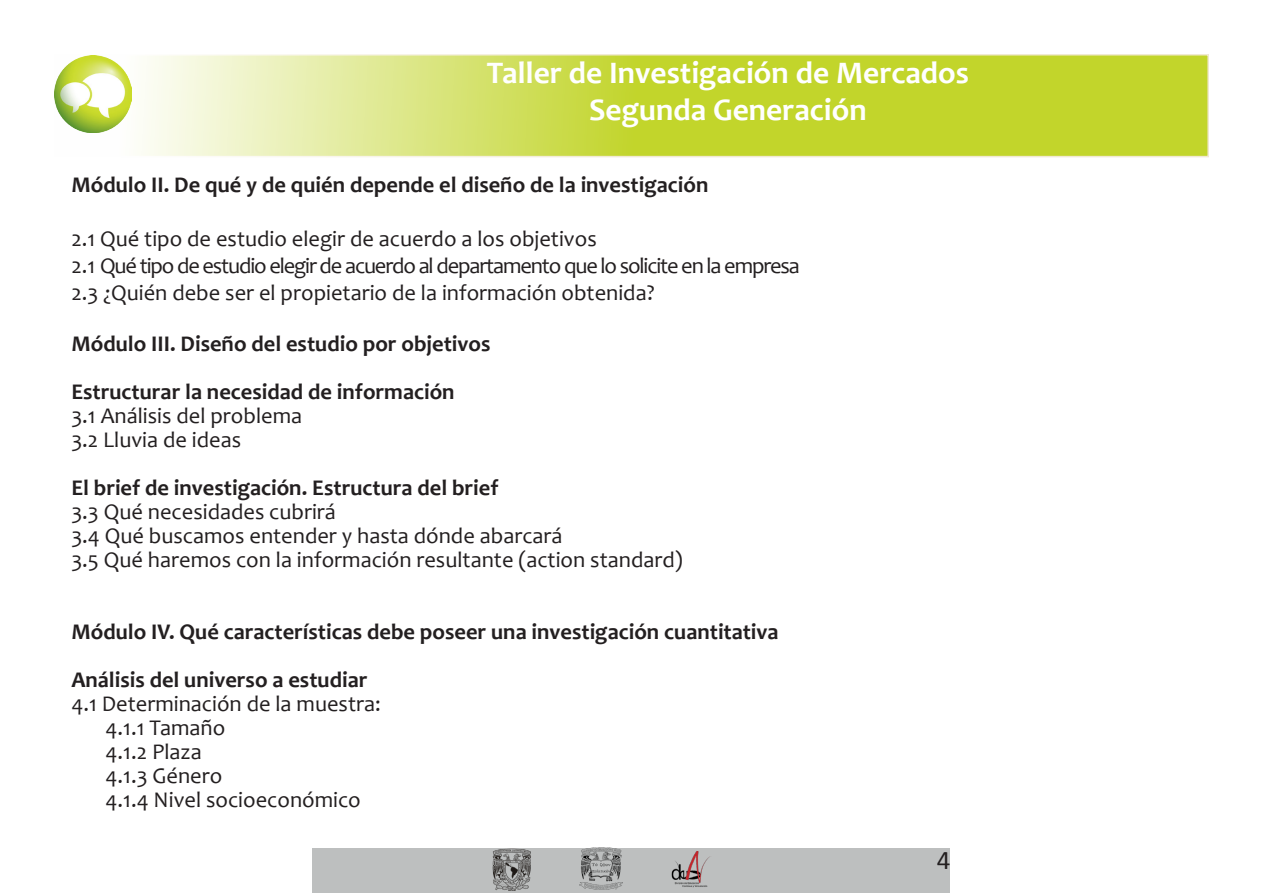
<style>
.page{position:relative;width:1263px;height:893px;background:#fff}
.page>*{position:absolute;margin:0;border:0;box-sizing:border-box;transform-origin:0 0}
.t1{font:700 31.5px "Candara";color:#fff}
.t2{font:27px "Calibri";color:#231f20}
.t3{font:22.5px "Candara";color:#231f20}
.t4{font:700 22.5px "Candara";color:#231f20}
.t5{font:22.5px "Candara";letter-spacing:-.05em;color:#231f20}
</style>
<div class="page">
<div style="left:313px;top:848px;width:637px;height:45px;background:#bdbfbf"></div>
<img style="left:671px;top:851px;width:39px;height:37px">
<img style="left:492px;top:848px;width:39px;height:43px">
<img style="left:580px;top:847px;width:42px;height:43px">
<svg style="left:141px;top:54px;width:1068px;height:103px;background:#d0de5d"></svg>
<img style="left:54px;top:55px;width:78px;height:78px">
<p class="t1" style="left:487px;top:53px;width:484px">Taller de Investigación de Mercados</p>
<p class="t1" style="left:589px;top:90px;width:279px">Segunda Generación</p>
<p class="t4" style="left:71px;top:170px;width:638px">Módulo II. De qué y de quién depende el diseño de la investigación</p>
<p class="t3" style="left:71px;top:224px;width:527px">2.1 Qué tipo de estudio elegir de acuerdo a los objetivos</p>
<p class="t5" style="left:71px;top:251px;width:730px">2.1 Qué tipo de estudio elegir de acuerdo al departamento que lo solicite en la empresa</p>
<p class="t3" style="left:71px;top:278px;width:585px">2.3 ¿Quién debe ser el propietario de la información obtenida?</p>
<p class="t4" style="left:71px;top:329px;width:421px">Módulo III. Diseño del estudio por objetivos</p>
<p class="t4" style="left:71px;top:377px;width:385px">Estructurar la necesidad de información</p>
<p class="t3" style="left:71px;top:401px;width:232px">3.1 Análisis del problema</p>
<p class="t3" style="left:71px;top:425px;width:171px">3.2 Lluvia de ideas</p>
<p class="t4" style="left:71px;top:473px;width:429px">El brief de investigación. Estructura del brief</p>
<p class="t3" style="left:71px;top:497px;width:266px">3.3 Qué necesidades cubrirá</p>
<p class="t3" style="left:71px;top:521px;width:493px">3.4 Qué buscamos entender y hasta dónde abarcará</p>
<p class="t3" style="left:71px;top:545px;width:613px">3.5 Qué haremos con la información resultante (action standard)</p>
<p class="t4" style="left:71px;top:617px;width:709px">Módulo IV. Qué características debe poseer una investigación cuantitativa</p>
<p class="t4" style="left:71px;top:665px;width:298px">Análisis del universo a estudiar</p>
<p class="t3" style="left:71px;top:689px;width:311px">4.1 Determinación de la muestra:</p>
<p class="t3" style="left:106px;top:713px;width:121px">4.1.1 Tamaño</p>
<p class="t3" style="left:106px;top:737px;width:98px">4.1.2 Plaza</p>
<p class="t3" style="left:106px;top:761px;width:118px">4.1.3 Género</p>
<p class="t3" style="left:106px;top:785px;width:257px">4.1.4 Nivel socioeconómico</p>
<p class="t2" style="left:937px;top:842px;width:15px">4</p>
</div>
